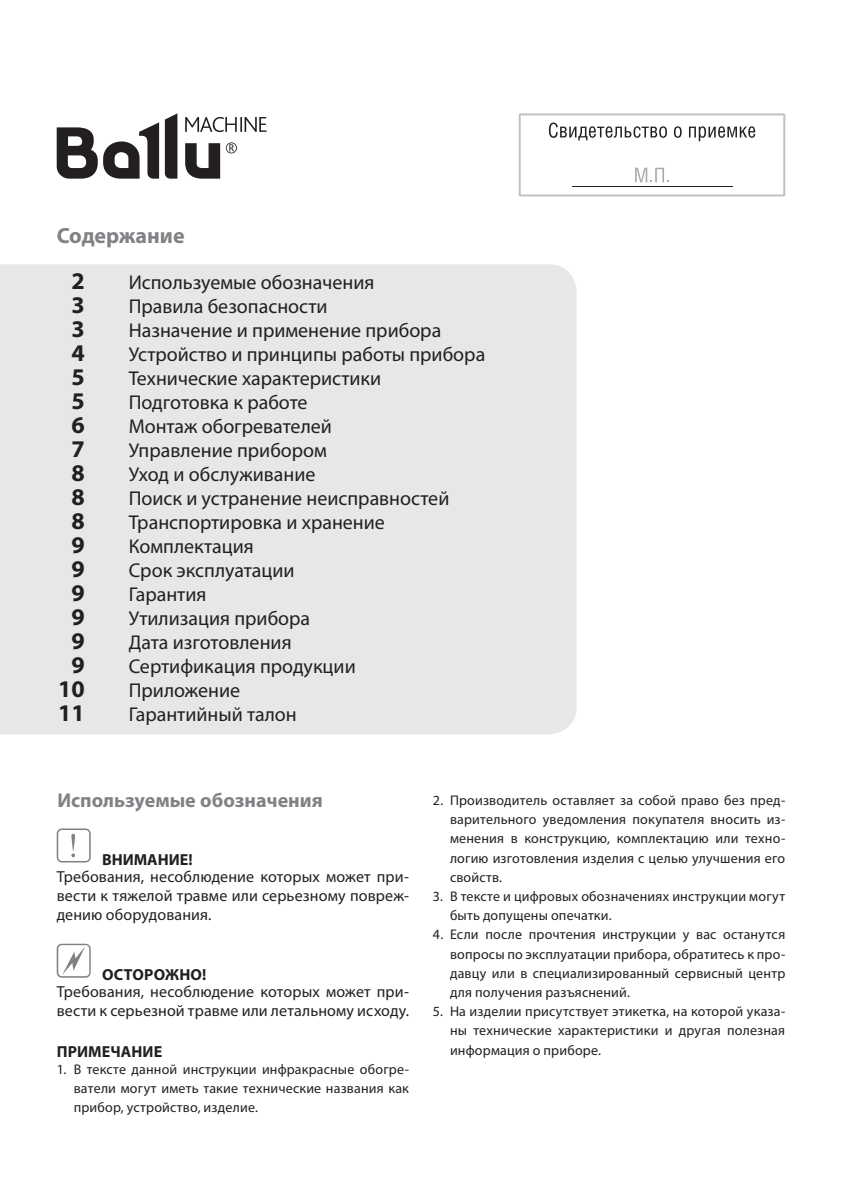
<style>
.page{position:relative;width:842px;height:1191px;background:#fff}
.page>*{position:absolute;margin:0;border:0;box-sizing:border-box;transform-origin:0 0}
.t1{font:700 24px "Myriad Pro";color:#231f20}
.t2{font:700 22px "Myriad Pro";color:#808285}
.t3{font:20px "Myriad Pro";color:#231f20}
.t4{font:700 20px "Myriad Pro";color:#808285}
.t5{font:16px/19.2px "Myriad Pro";letter-spacing:.01em;color:#231f20;text-align:justify}
.t6{font:700 16px "Myriad Pro";letter-spacing:.005em;color:#231f20}
.t7{font:14px/19.2px "Myriad Pro";letter-spacing:.015em;color:#231f20;text-align:justify}
</style>
<div class="page">
<svg style="left:519px;top:113px;width:266px;height:83px"></svg>
<hr style="left:572px;top:186px;width:160px;height:1px;background:#231f20">
<svg style="left:57px;top:828px;width:34px;height:34px"></svg>
<svg style="left:57px;top:943px;width:34px;height:34px"></svg>
<div style="left:0;top:264px;width:577px;height:470px;background:#e6e7e8"></div>
<svg style="left:57px;top:113px;width:210px;height:66px"></svg>
<h2 class="t2" style="left:57px;top:224px;width:129px">Содержание</h2>
<h1 class="t1" style="left:71px;top:269px;width:15px">2</h1>
<h3 class="t3" style="left:129px;top:272px;width:247px">Используемые обозначения</h3>
<h1 class="t1" style="left:71px;top:293px;width:15px">3</h1>
<h3 class="t3" style="left:129px;top:296px;width:200px">Правила безопасности</h3>
<h1 class="t1" style="left:71px;top:317px;width:15px">3</h1>
<h3 class="t3" style="left:129px;top:320px;width:314px">Назначение и применение прибора</h3>
<h1 class="t1" style="left:71px;top:341px;width:15px">4</h1>
<h3 class="t3" style="left:129px;top:344px;width:358px">Устройство и принципы работы прибора</h3>
<h1 class="t1" style="left:71px;top:365px;width:15px">5</h1>
<h3 class="t3" style="left:129px;top:368px;width:254px">Технические характеристики</h3>
<h1 class="t1" style="left:71px;top:389px;width:15px">5</h1>
<h3 class="t3" style="left:129px;top:392px;width:180px">Подготовка к работе</h3>
<h1 class="t1" style="left:71px;top:413px;width:15px">6</h1>
<h3 class="t3" style="left:129px;top:416px;width:205px">Монтаж обогревателей</h3>
<h1 class="t1" style="left:71px;top:437px;width:15px">7</h1>
<h3 class="t3" style="left:129px;top:440px;width:200px">Управление прибором</h3>
<h1 class="t1" style="left:71px;top:461px;width:15px">8</h1>
<h3 class="t3" style="left:129px;top:464px;width:188px">Уход и обслуживание</h3>
<h1 class="t1" style="left:71px;top:485px;width:15px">8</h1>
<h3 class="t3" style="left:129px;top:488px;width:322px">Поиск и устранение неисправностей</h3>
<h1 class="t1" style="left:71px;top:509px;width:15px">8</h1>
<h3 class="t3" style="left:129px;top:512px;width:258px">Транспортировка и хранение</h3>
<h1 class="t1" style="left:71px;top:533px;width:15px">9</h1>
<h3 class="t3" style="left:129px;top:536px;width:127px">Комплектация</h3>
<h1 class="t1" style="left:71px;top:557px;width:15px">9</h1>
<h3 class="t3" style="left:129px;top:560px;width:167px">Срок эксплуатации</h3>
<h1 class="t1" style="left:71px;top:581px;width:15px">9</h1>
<h3 class="t3" style="left:129px;top:584px;width:79px">Гарантия</h3>
<h1 class="t1" style="left:71px;top:605px;width:15px">9</h1>
<h3 class="t3" style="left:129px;top:608px;width:183px">Утилизация прибора</h3>
<h1 class="t1" style="left:71px;top:629px;width:15px">9</h1>
<h3 class="t3" style="left:129px;top:632px;width:164px">Дата изготовления</h3>
<h1 class="t1" style="left:71px;top:653px;width:15px">9</h1>
<h3 class="t3" style="left:129px;top:656px;width:229px">Сертификация продукции</h3>
<h1 class="t1" style="left:58px;top:677px;width:28px">10</h1>
<h3 class="t3" style="left:129px;top:680px;width:113px">Приложение</h3>
<h1 class="t1" style="left:58px;top:701px;width:28px">11</h1>
<h3 class="t3" style="left:129px;top:704px;width:170px">Гарантийный талон</h3>
<h3 class="t4" style="left:57px;top:790px;width:267px">Используемые обозначения</h3>
<p class="t6" style="left:102px;top:851px;width:92px">ВНИМАНИЕ!</p>
<p class="t5" style="left:57px;top:867px;width:354px">Требования, несоблюдение которых может при&shy;вести к тяжелой травме или серьезному повреж&shy;дению оборудования.</p>
<p class="t6" style="left:102px;top:966px;width:106px">ОСТОРОЖНО!</p>
<p class="t5" style="left:57px;top:982px;width:354px">Требования, несоблюдение которых может при&shy;вести к серьезной травме или летальному исходу.</p>
<p class="t6" style="left:57px;top:1043px;width:107px">ПРИМЕЧАНИЕ</p>
<p class="t7" style="left:74px;top:1059px;width:337px;text-indent:-17px">1. В тексте данной инструкции инфракрасные обогре&shy;ватели могут иметь такие технические названия как прибор, устройство, изделие.</p>
<p class="t7" style="left:450px;top:791px;width:337px;text-indent:-17px">2. Производитель оставляет за собой право без пред&shy;варительного уведомления покупателя вносить из&shy;менения в конструкцию, комплектацию или техно&shy;логию изготовления изделия с целью улучшения его свойств.</p>
<p class="t7" style="left:450px;top:887px;width:337px;text-indent:-17px">3. В тексте и цифровых обозначениях инструкции могут быть допущены опечатки.</p>
<p class="t7" style="left:450px;top:925px;width:337px;text-indent:-17px">4. Если после прочтения инструкции у вас останутся вопросы по эксплуатации прибора, обратитесь к про&shy;давцу или в специализированный сервисный центр для получения разъяснений.</p>
<p class="t7" style="left:450px;top:1002px;width:337px;text-indent:-17px">5. На изделии присутствует этикетка, на которой указа&shy;ны технические характеристики и другая полезная информация о приборе.</p>
</div>
